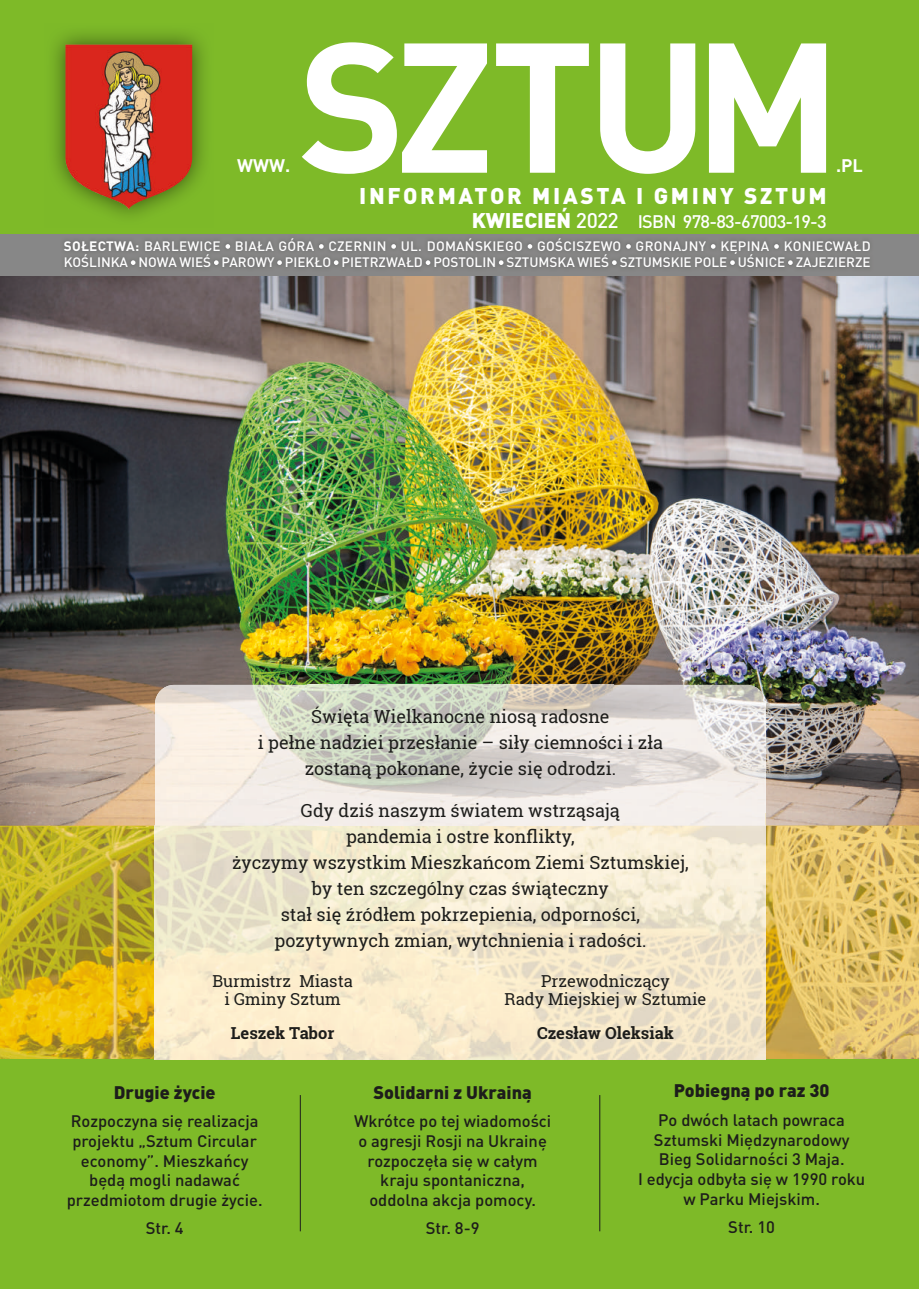
<style>
.page{position:relative;width:919px;height:1289px;background:#fff}
.page>*{position:absolute;margin:0;border:0;box-sizing:border-box;transform-origin:0 0}
.t1{font:700 181.5px "DIN Pro";letter-spacing:-.05em;color:#fff}
.t2{font:900 22.5px "DIN Pro";letter-spacing:.12em;color:#fff}
.t3{font:18px/26.1px "Roboto Slab";color:#1d1d1b;text-align:center}
.t4{font:900 18px "DIN Pro";color:#1d1d1b}
.t5{font:500 18px "DIN Pro";letter-spacing:-.04em;color:#fff}
.t6{font:700 18px "DIN Pro";color:#fff}
.t7{font:500 16.5px/19.8px "DIN Pro";color:#1d1d1b;text-align:center}
.t8{font:16.5px/18.1px "Roboto Slab";color:#1d1d1b;text-align:center}
.t9{font:700 16.5px "Roboto Slab";color:#1d1d1b}
.t10{font:500 13.5px/16.2px "DIN Pro";color:#fff}
.s1{font-weight:900;font-size:21px}
.s2{font-size:21px}
.s3{font-weight:700}
</style>
<div class="page">
<img style="left:0;top:825px;width:155px;height:234px">
<img style="left:765px;top:825px;width:153px;height:234px">
<img style="left:0;top:275px;width:918px;height:550px">
<div style="left:0;top:0;width:918px;height:234px;background:#7eba28"></div>
<img style="left:53px;top:32px;width:152px;height:185px">
<img style="left:65px;top:45px;width:127px;height:164px">
<div style="left:0;top:234px;width:918px;height:41px;background:#878787"></div>
<img style="left:64px;top:240px;width:805px;height:28px">
<svg style="left:225px;top:244px;width:5px;height:5px"></svg>
<svg style="left:319px;top:244px;width:4px;height:5px"></svg>
<svg style="left:391px;top:244px;width:5px;height:5px"></svg>
<svg style="left:527px;top:244px;width:5px;height:5px"></svg>
<svg style="left:626px;top:244px;width:4px;height:5px"></svg>
<svg style="left:710px;top:244px;width:5px;height:5px"></svg>
<svg style="left:774px;top:244px;width:4px;height:5px"></svg>
<svg style="left:131px;top:260px;width:4px;height:5px"></svg>
<svg style="left:214px;top:260px;width:4px;height:5px"></svg>
<svg style="left:277px;top:260px;width:5px;height:5px"></svg>
<svg style="left:334px;top:260px;width:4px;height:5px"></svg>
<svg style="left:425px;top:260px;width:5px;height:5px"></svg>
<svg style="left:499px;top:260px;width:4px;height:5px"></svg>
<svg style="left:612px;top:260px;width:4px;height:5px"></svg>
<svg style="left:730px;top:260px;width:4px;height:5px"></svg>
<svg style="left:788px;top:260px;width:4px;height:5px"></svg>
<div style="left:0;top:1059px;width:918px;height:229px;background:#7eba28"></div>
<hr style="left:300px;top:1095px;width:1px;height:136px;background:#1d1d1b">
<hr style="left:599px;top:1095px;width:1px;height:136px;background:#1d1d1b">
<img style="left:155px;top:685px;width:610px;height:374px">
<p class="t6" style="left:237px;top:153px;width:55px">WWW.</p>
<h1 class="t1" style="left:298px;top:-16px;width:544px">SZTUM</h1>
<h2 class="t2" style="left:359px;top:181px;width:469px">INFORMATOR MIASTA I GMINY SZTUM</h2>
<p class="t5" style="left:471px;top:209px;width:356px"><span class="s1">KWIECIEŃ</span> <span class="s2">2022</span> ISBN 978-83-67003-19-3</p>
<p class="t6" style="left:836px;top:153px;width:28px">.PL</p>
<p class="t10" style="left:64px;top:237px;width:808px"><span class="s3">SOŁECTWA:</span> BARLEWICE BIAŁA GÓRA CZERNIN UL. DOMAŃSKIEGO GOŚCISZEWO GRONAJNY KĘPINA KONIECWAŁD<br>KOŚLINKA NOWA WIEŚ PAROWY PIEKŁO PIETRZWAŁD POSTOLIN SZTUMSKA WIEŚ SZTUMSKIE POLE UŚNICE ZAJEZIERZE</p>
<p class="t3" style="left:258px;top:703px;width:406px">Święta Wielkanocne niosą radosne<br>i pełne nadziei przesłanie – siły ciemności i zła zostaną pokonane, życie się odrodzi.</p>
<p class="t3" style="left:232px;top:796px;width:458px">Gdy dziś naszym światem wstrząsają<br>pandemia i ostre konflikty,<br>życzymy wszystkim Mieszkańcom Ziemi Sztumskiej, by ten szczególny czas świąteczny<br>stał się źródłem pokrzepienia, odporności, pozytywnych zmian, wytchnienia i radości.</p>
<p class="t8" style="left:212px;top:972px;width:142px">Burmistrz Miasta i Gminy Sztum</p>
<p class="t9" style="left:231px;top:1021px;width:105px">Leszek Tabor</p>
<p class="t8" style="left:504px;top:972px;width:203px">Przewodniczący<br>Rady Miejskiej w Sztumie</p>
<p class="t9" style="left:537px;top:1021px;width:138px">Czesław Oleksiak</p>
<p class="t4" style="left:114px;top:1079px;width:103px">Drugie życie</p>
<p class="t7" style="left:67px;top:1110px;width:197px">Rozpoczyna się realizacja projektu „Sztum Circular economy”. Mieszkańcy będą mogli nadawać przedmiotom drugie życie.</p>
<p class="t7" style="left:146px;top:1217px;width:39px">Str. 4</p>
<p class="t4" style="left:373px;top:1079px;width:160px">Solidarni z Ukrainą</p>
<p class="t7" style="left:354px;top:1110px;width:199px">Wkrótce po tej wiadomości o agresji Rosji na Ukrainę rozpoczęła się w całym kraju spontaniczna, oddolna akcja pomocy.</p>
<p class="t7" style="left:425px;top:1217px;width:55px">Str. 8-9</p>
<p class="t4" style="left:673px;top:1078px;width:157px">Pobiegną po raz 30</p>
<p class="t7" style="left:638px;top:1109px;width:229px">Po dwóch latach powraca<br>Sztumski Międzynarodowy<br>Bieg Solidarności 3 Maja.<br>I edycja odbyła się w 1990 roku w Parku Miejskim.</p>
<p class="t7" style="left:728px;top:1216px;width:48px">Str. 10</p>
</div>
